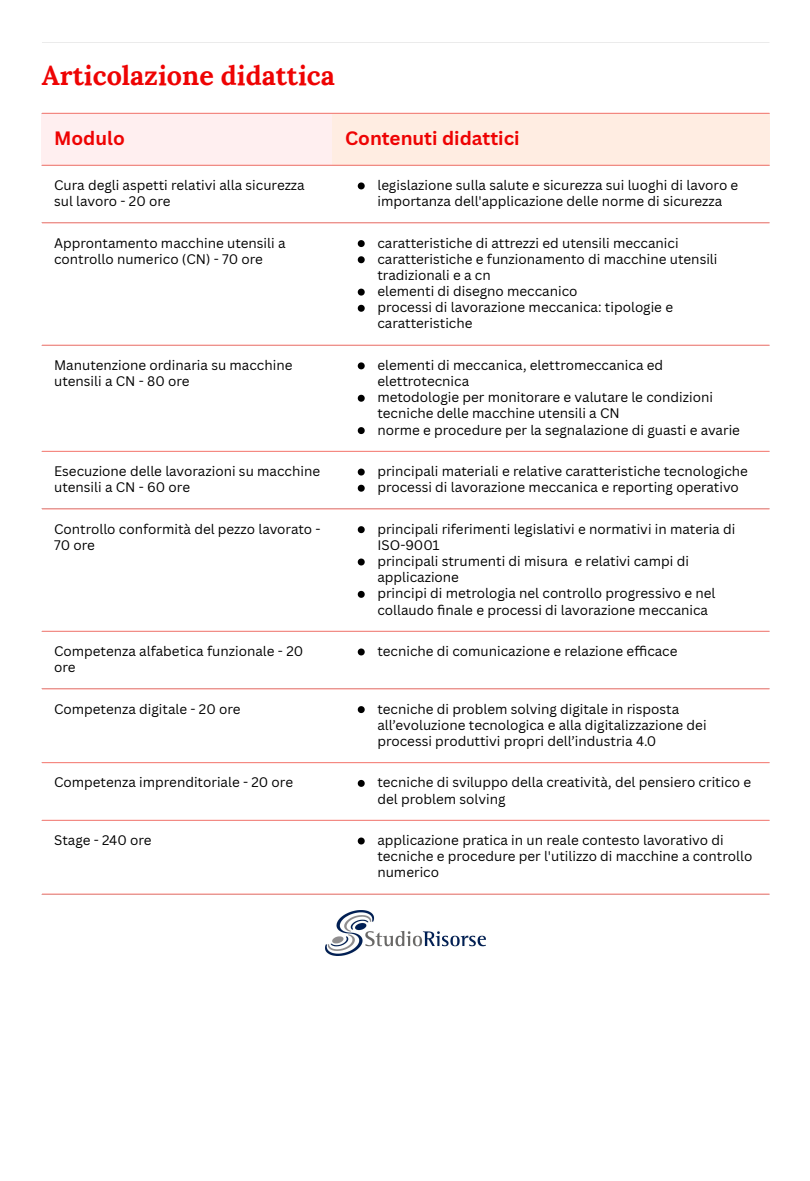
<style>
.page{position:relative;width:810px;height:1181px;background:#fff}
.page>*{position:absolute;margin:0;border:0;box-sizing:border-box;transform-origin:0 0}
.t1{font:700 27px "Lora";color:#ee0303}
.t2{font:700 18.9px "Canva Sans";color:#ee0303}
.t3{font:13.5px/16.2px "Canva Sans";color:#000}
</style>
<div class="page">
<hr style="left:42px;top:42px;width:727px;height:1px;background:#dbdbdb">
<div style="left:42px;top:113px;width:291px;height:52px;background:#ffeff0"></div>
<div style="left:333px;top:113px;width:437px;height:52px;background:#ffede2"></div>
<svg style="left:358px;top:182px;width:7px;height:7px"></svg>
<svg style="left:358px;top:240px;width:7px;height:7px"></svg>
<svg style="left:358px;top:256px;width:7px;height:7px"></svg>
<svg style="left:358px;top:288px;width:7px;height:7px"></svg>
<svg style="left:358px;top:305px;width:7px;height:7px"></svg>
<svg style="left:358px;top:362px;width:7px;height:7px"></svg>
<svg style="left:358px;top:395px;width:7px;height:7px"></svg>
<svg style="left:358px;top:427px;width:7px;height:7px"></svg>
<svg style="left:358px;top:468px;width:7px;height:7px"></svg>
<svg style="left:358px;top:485px;width:7px;height:6px"></svg>
<svg style="left:358px;top:526px;width:7px;height:7px"></svg>
<svg style="left:358px;top:558px;width:7px;height:7px"></svg>
<svg style="left:358px;top:591px;width:7px;height:7px"></svg>
<svg style="left:358px;top:648px;width:7px;height:7px"></svg>
<svg style="left:358px;top:706px;width:7px;height:7px"></svg>
<svg style="left:358px;top:780px;width:7px;height:7px"></svg>
<svg style="left:358px;top:837px;width:7px;height:7px"></svg>
<hr style="left:42px;top:113px;width:727px;height:1px;background:#ff7e76">
<hr style="left:42px;top:165px;width:727px;height:1px;background:#ff7e76">
<hr style="left:42px;top:222px;width:727px;height:1px;background:#ff7e76">
<hr style="left:42px;top:345px;width:727px;height:1px;background:#ff7e76">
<hr style="left:42px;top:451px;width:727px;height:1px;background:#ff7e76">
<hr style="left:42px;top:508px;width:727px;height:1px;background:#ff7e76">
<hr style="left:42px;top:630px;width:727px;height:1px;background:#ff7e76">
<hr style="left:42px;top:688px;width:727px;height:1px;background:#ff7e76">
<hr style="left:42px;top:762px;width:727px;height:1px;background:#ff7e76">
<hr style="left:42px;top:819px;width:727px;height:1px;background:#ff7e76">
<hr style="left:42px;top:893px;width:727px;height:1px;background:#ff7e76">
<img style="left:326px;top:910px;width:160px;height:45px">
<p class="t1" style="left:42px;top:58px;width:294px">Articolazione didattica</p>
<p class="t2" style="left:54px;top:125px;width:72px">Modulo</p>
<p class="t2" style="left:345px;top:125px;width:176px">Contenuti didattici</p>
<p class="t3" style="left:54px;top:177px;width:252px">Cura degli aspetti relativi alla sicurezza sul lavoro - 20 ore</p>
<p class="t3" style="left:377px;top:177px;width:362px">legislazione sulla salute e sicurezza sui luoghi di lavoro e importanza dell'applicazione delle norme di sicurezza</p>
<p class="t3" style="left:54px;top:234px;width:233px">Approntamento macchine utensili a controllo numerico (CN) - 70 ore</p>
<p class="t3" style="left:377px;top:234px;width:303px">caratteristiche di attrezzi ed utensili meccanici</p>
<p class="t3" style="left:377px;top:250px;width:342px">caratteristiche e funzionamento di macchine utensili tradizionali e a cn</p>
<p class="t3" style="left:377px;top:283px;width:202px">elementi di disegno meccanico</p>
<p class="t3" style="left:377px;top:299px;width:297px">processi di lavorazione meccanica: tipologie e caratteristiche</p>
<p class="t3" style="left:54px;top:356px;width:240px">Manutenzione ordinaria su macchine utensili a CN - 80 ore</p>
<p class="t3" style="left:377px;top:356px;width:287px">elementi di meccanica, elettromeccanica ed elettrotecnica</p>
<p class="t3" style="left:377px;top:389px;width:337px">metodologie per monitorare e valutare le condizioni tecniche delle macchine utensili a CN</p>
<p class="t3" style="left:377px;top:421px;width:364px">norme e procedure per la segnalazione di guasti e avarie</p>
<p class="t3" style="left:54px;top:463px;width:267px">Esecuzione delle lavorazioni su macchine utensili a CN - 60 ore</p>
<p class="t3" style="left:377px;top:463px;width:372px">principali materiali e relative caratteristiche tecnologiche</p>
<p class="t3" style="left:377px;top:479px;width:363px">processi di lavorazione meccanica e reporting operativo</p>
<p class="t3" style="left:54px;top:520px;width:268px">Controllo conformità del pezzo lavorato -<br>70 ore</p>
<p class="t3" style="left:377px;top:520px;width:359px">principali riferimenti legislativi e normativi in materia di<br>ISO-9001</p>
<p class="t3" style="left:377px;top:552px;width:313px">principali strumenti di misura e relativi campi di applicazione</p>
<p class="t3" style="left:377px;top:585px;width:340px">principi di metrologia nel controllo progressivo e nel collaudo fi nale e processi di lavorazione meccanica</p>
<p class="t3" style="left:54px;top:642px;width:251px">Competenza alfabetica funzionale - 20 ore</p>
<p class="t3" style="left:377px;top:642px;width:302px">tecniche di comunicazione e relazione efficace</p>
<p class="t3" style="left:54px;top:700px;width:188px">Competenza digitale - 20 ore</p>
<p class="t3" style="left:377px;top:700px;width:331px">tecniche di problem solving digitale in risposta all’evoluzione tecnologica e alla digitalizzazione dei processi produttivi propri dell’industria 4.0</p>
<p class="t3" style="left:54px;top:774px;width:240px">Competenza imprenditoriale - 20 ore</p>
<p class="t3" style="left:377px;top:774px;width:375px">tecniche di sviluppo della creatività, del pensiero critico e del problem solving</p>
<p class="t3" style="left:54px;top:831px;width:99px">Stage - 240 ore</p>
<p class="t3" style="left:377px;top:831px;width:376px">applicazione pratica in un reale contesto lavorativo di tecniche e procedure per l'utilizzo di macchine a controllo numerico</p>
</div>
